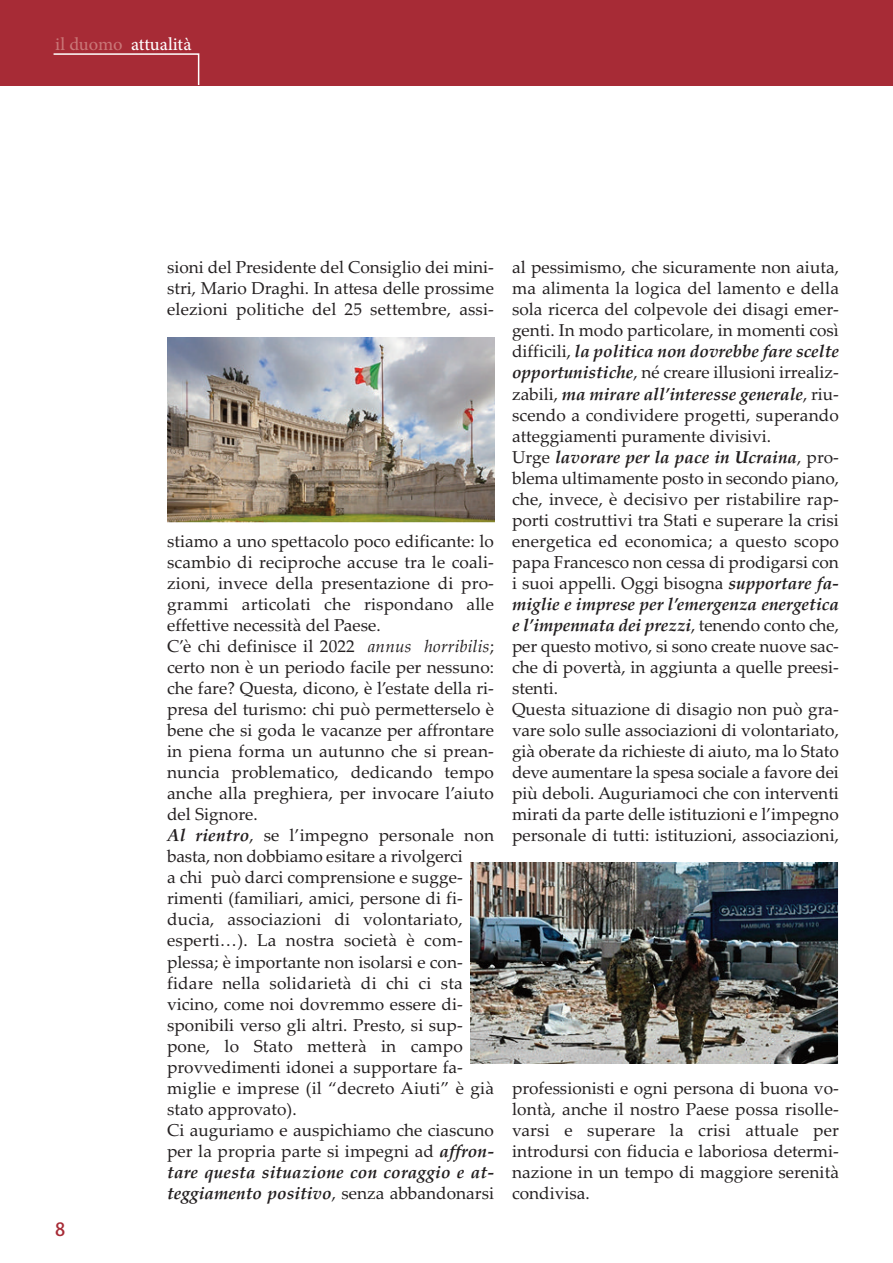
<style>
.page{position:relative;width:893px;height:1263px;background:#fff}
.page>*{position:absolute;margin:0;border:0;box-sizing:border-box;transform-origin:0 0}
.t1{font:18px "Adobe Hebrew";letter-spacing:-.005em;color:#fff}
.t2{font:18px "Adobe Heiti Std";color:#a72b36}
.t3{font:17.25px/21px "Palatino Linotype";color:#231f20;text-align:justify}
.s1{color:#c97677}
.s2{font-style:italic}
.s3{font-weight:700;font-style:italic}
</style>
<div class="page">
<div style="left:0;top:0;width:893px;height:85px;background:#a72b36"></div>
<svg style="left:52px;top:53px;width:148px;height:33px"></svg>
<img style="left:470px;top:863px;width:368px;height:200px">
<img style="left:167px;top:337px;width:328px;height:185px">
<p class="t1" style="left:55px;top:37px;width:138px"><span class="s1">il duomo</span> attualità</p>
<p class="t2" style="left:55px;top:1219px;width:12px">8</p>
<p class="t3" style="left:167px;top:257px;width:328px">sioni del Presidente del Consiglio dei mini&shy;stri, Mario Draghi. In attesa delle prossime elezioni politiche del 25 settembre, assi-</p>
<p class="t3" style="left:167px;top:530px;width:328px;text-align:left">stiamo a uno spettacolo poco edificante: lo scambio di reciproche accuse tra le coali&shy;zioni, invece della presentazione di pro&shy;grammi articolati che rispondano alle effettive necessità del Paese.<br>C’è chi definisce il 2022 <span class="s2">annus horribilis</span>; certo non è un periodo facile per nessuno: che fare? Questa, dicono, è l’estate della ri&shy;presa del turismo: chi può permetterselo è bene che si goda le vacanze per affrontare in piena forma un autunno che si prean&shy;nuncia problematico, dedicando tempo anche alla preghiera, per invocare l’aiuto del Signore.<br><span class="s3">Al rientro</span>, se l’impegno personale non basta, non dobbiamo esitare a rivolgerci<br>a chi può darci comprensione e sugge&shy;rimenti (familiari, amici, persone di fi&shy;ducia, associazioni di volontariato, esperti…). La nostra società è com&shy;plessa; è importante non isolarsi e con&shy;fidare nella solidarietà di chi ci sta vicino, come noi dovremmo essere di&shy;sponibili verso gli altri. Presto, si sup&shy;pone, lo Stato metterà in campo provvedimenti idonei a supportare fa&shy;miglie e imprese (il “decreto Aiuti” è già stato approvato).<br>Ci auguriamo e auspichiamo che ciascuno per la propria parte si impegni ad <span class="s3">affron&shy;tare questa situazione con coraggio e at&shy;teggiamento positivo</span>, senza abbandonarsi</p>
<p class="t3" style="left:512px;top:257px;width:328px;text-align:left">al pessimismo, che sicuramente non aiuta, ma alimenta la logica del lamento e della sola ricerca del colpevole dei disagi emer&shy;genti. In modo particolare, in momenti così difficili, <span class="s3">la politica non dovrebbe fare scelte opportunistiche</span>, né creare illusioni irrealiz&shy;zabili, <span class="s3">ma mirare all’interesse generale</span>, riu&shy;scendo a condividere progetti, superando atteggiamenti puramente divisivi.<br>Urge <span class="s3">lavorare per la pace in Ucraina</span>, pro&shy;blema ultimamente posto in secondo piano, che, invece, è decisivo per ristabilire rap&shy;porti costruttivi tra Stati e superare la crisi energetica ed economica; a questo scopo papa Francesco non cessa di prodigarsi con i suoi appelli. Oggi bisogna <span class="s3">supportare fa&shy;miglie e imprese per l’emergenza energetica e l’impennata dei prezzi</span>, tenendo conto che, per questo motivo, si sono create nuove sac&shy;che di povertà, in aggiunta a quelle preesi&shy;stenti.<br>Questa situazione di disagio non può gra&shy;vare solo sulle associazioni di volontariato, già oberate da richieste di aiuto, ma lo Stato deve aumentare la spesa sociale a favore dei più deboli. Auguriamoci che con interventi mirati da parte delle istituzioni e l’impegno personale di tutti: istituzioni, associazioni,</p>
<p class="t3" style="left:512px;top:1077px;width:328px">professionisti e ogni persona di buona vo&shy;lontà, anche il nostro Paese possa risolle&shy;varsi e superare la crisi attuale per introdursi con fiducia e laboriosa determi&shy;nazione in un tempo di maggiore serenità condivisa.</p>
</div>
